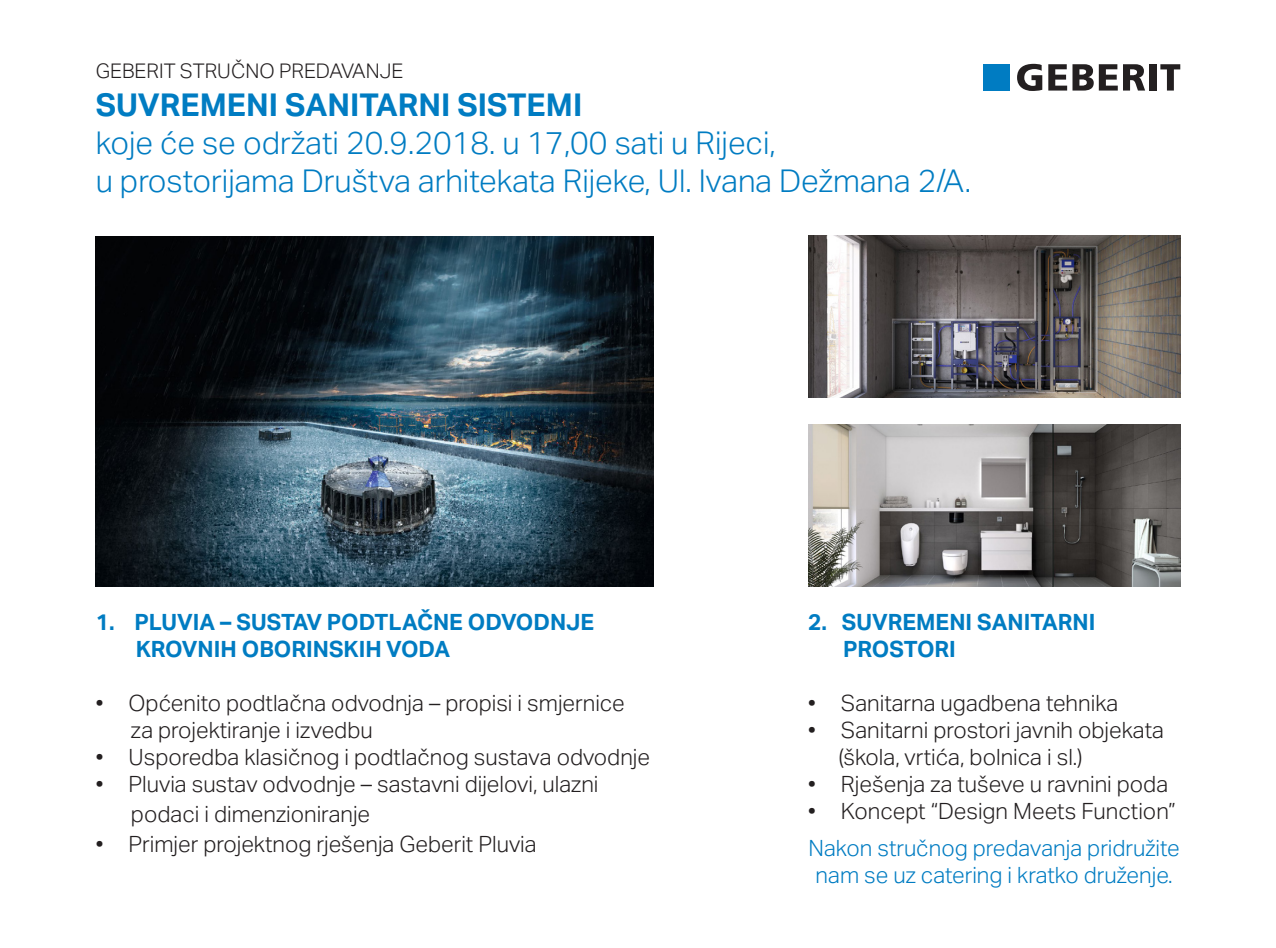
<style>
.page{position:relative;width:1276px;height:948px;background:#fff}
.page>*{position:absolute;margin:0;border:0;box-sizing:border-box;transform-origin:0 0}
.t1{font:300 31.5px/37.8px "Aktiv Grotesk Geberit";color:#007cc2}
.t2{font:700 31.5px "Aktiv Grotesk Geberit";color:#007cc2}
.t3{font:300 22.5px/27px "Aktiv Grotesk Geberit";color:#231f20}
.t4{font:700 22.5px/27px "Aktiv Grotesk Geberit";color:#007cc2}
.t5{font:300 22.5px/27px "Aktiv Grotesk Geberit";color:#007cc2;text-align:center}
.t6{font:300 20.25px "Aktiv Grotesk Geberit";color:#231f20}
</style>
<div class="page">
<svg style="left:1017px;top:64px;width:25px;height:27px"></svg>
<svg style="left:1048px;top:64px;width:69px;height:26px"></svg>
<svg style="left:1123px;top:64px;width:22px;height:26px"></svg>
<div style="left:1149px;top:64px;width:7px;height:26px;background:#231f20"></div>
<svg style="left:1160px;top:64px;width:20px;height:26px"></svg>
<div style="left:983px;top:64px;width:26px;height:26px;background:#007cc2"></div>
<img style="left:96px;top:237px;width:558px;height:349px">
<img style="left:808px;top:424px;width:372px;height:162px">
<img style="left:808px;top:235px;width:372px;height:162px">
<p class="t6" style="left:96px;top:59px;width:309px">GEBERIT STRUČNO PREDAVANJE</p>
<h1 class="t2" style="left:96px;top:85px;width:488px">SUVREMENI SANITARNI SISTEMI</h1>
<h1 class="t1" style="left:96px;top:124px;width:876px">koje će se održati 20.9.2018. u 17,00 sati u Rijeci,<br>u prostorijama Društva arhitekata Rijeke, Ul. Ivana Dežmana 2/A.</h1>
<p class="t4" style="left:136px;top:608px;width:460px;text-indent:-40px">1. PLUVIA – SUSTAV PODTLAČNE ODVODNJE<br>KROVNIH OBORINSKIH VODA</p>
<p class="t3" style="left:131px;top:689px;width:495px;text-indent:-35px">• Općenito podtlačna odvodnja – propisi i smjernice za projektiranje i izvedbu</p>
<p class="t3" style="left:96px;top:743px;width:556px">• Usporedba klasičnog i podtlačnog sustava odvodnje</p>
<p class="t3" style="left:131px;top:769px;width:469px;line-height:29.7px;text-indent:-35px">• Pluvia sustav odvodnje – sastavni dijelovi, ulazni podaci i dimenzioniranje</p>
<p class="t3" style="left:96px;top:829px;width:442px">• Primjer projektnog rješenja Geberit Pluvia</p>
<p class="t4" style="left:843px;top:608px;width:254px;text-indent:-35px">2. SUVREMENI SANITARNI<br>PROSTORI</p>
<p class="t3" style="left:808px;top:689px;width:312px">• Sanitarna ugadbena tehnika</p>
<p class="t3" style="left:838px;top:716px;width:327px;text-indent:-30px">• Sanitarni prostori javnih objekata (škola, vrtića, bolnica i sl.)</p>
<p class="t3" style="left:808px;top:770px;width:361px">• Rješenja za tuševe u ravnini poda</p>
<p class="t3" style="left:808px;top:797px;width:369px">• Koncept “Design Meets Function”</p>
<p class="t5" style="left:808px;top:833px;width:373px">Nakon stručnog predavanja pridružite nam se uz catering i kratko druženje.</p>
</div>
